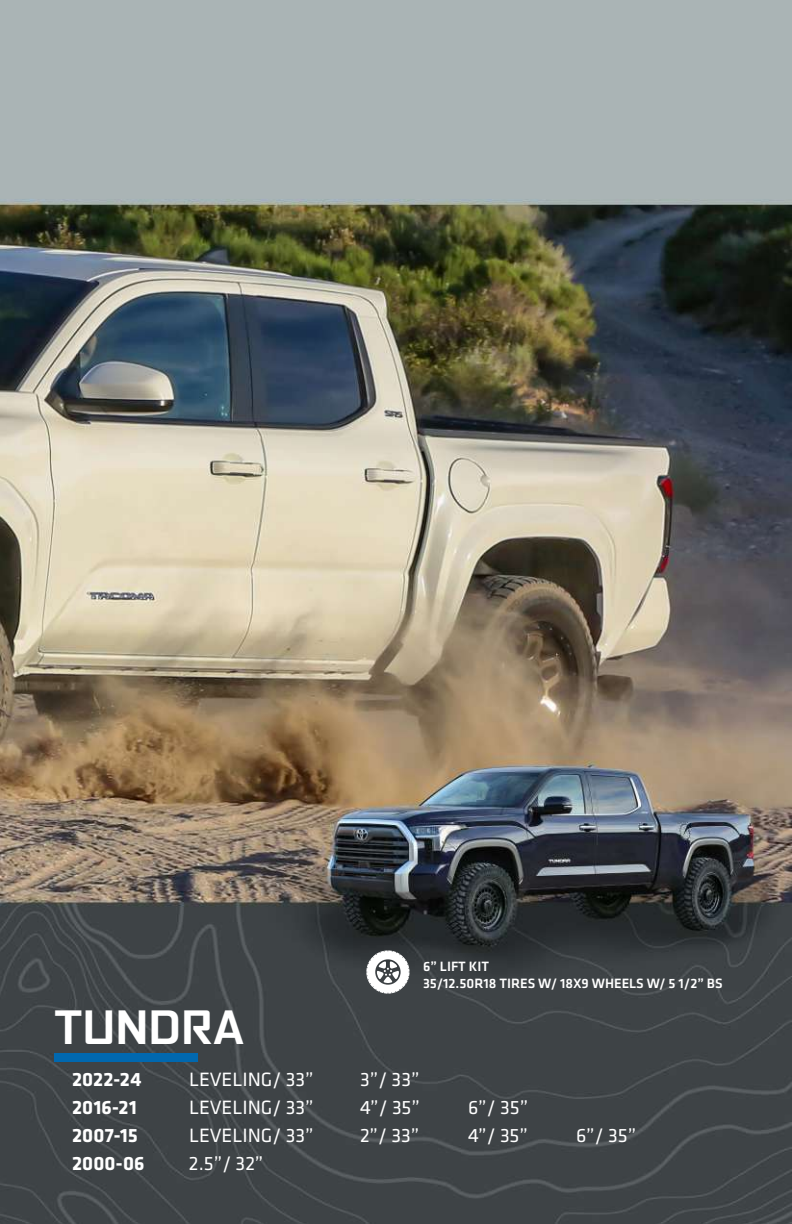
<style>
.page{position:relative;width:792px;height:1224px;background:#fff}
.page>*{position:absolute;margin:0;border:0;box-sizing:border-box;transform-origin:0 0}
.t1{font:700 expanded 44px "Agency FB";color:#fff}
.t2{font:20px "Klavika";color:#fff}
.t3{font:700 20px "Klavika";letter-spacing:.005em;color:#fff}
.t4{font:500 14px/16.8px "Klavika Basic";color:#fff}
</style>
<div class="page">
<img style="left:0;top:0;width:792px;height:1224px">
<svg style="left:366px;top:950px;width:44px;height:44px"></svg>
<div style="left:54px;top:1053px;width:144px;height:9px;background:#0168af"></div>
<h1 class="t1" style="left:54px;top:1001px;width:192px">TUNDRA</h1>
<p class="t4" style="left:423px;top:957px;width:301px">6” LIFT KIT<br>35/12.50R18 TIRES W/ 18X9 WHEELS W/ 5 1/2” BS</p>
<p class="t3" style="left:72px;top:1065px;width:71px">2022-24</p>
<p class="t2" style="left:189px;top:1066px;width:126px">LEVELING/ 33”</p>
<p class="t2" style="left:360px;top:1066px;width:61px">3”/ 33”</p>
<p class="t3" style="left:72px;top:1093px;width:66px">2016-21</p>
<p class="t2" style="left:189px;top:1094px;width:126px">LEVELING/ 33”</p>
<p class="t2" style="left:360px;top:1094px;width:62px">4”/ 35”</p>
<p class="t2" style="left:468px;top:1094px;width:62px">6”/ 35”</p>
<p class="t3" style="left:72px;top:1121px;width:67px">2007-15</p>
<p class="t2" style="left:189px;top:1122px;width:126px">LEVELING/ 33”</p>
<p class="t2" style="left:360px;top:1122px;width:61px">2”/ 33”</p>
<p class="t2" style="left:468px;top:1122px;width:62px">4”/ 35”</p>
<p class="t2" style="left:576px;top:1122px;width:62px">6”/ 35”</p>
<p class="t3" style="left:72px;top:1149px;width:74px">2000-06</p>
<p class="t2" style="left:189px;top:1150px;width:76px">2.5”/ 32”</p>
</div>
